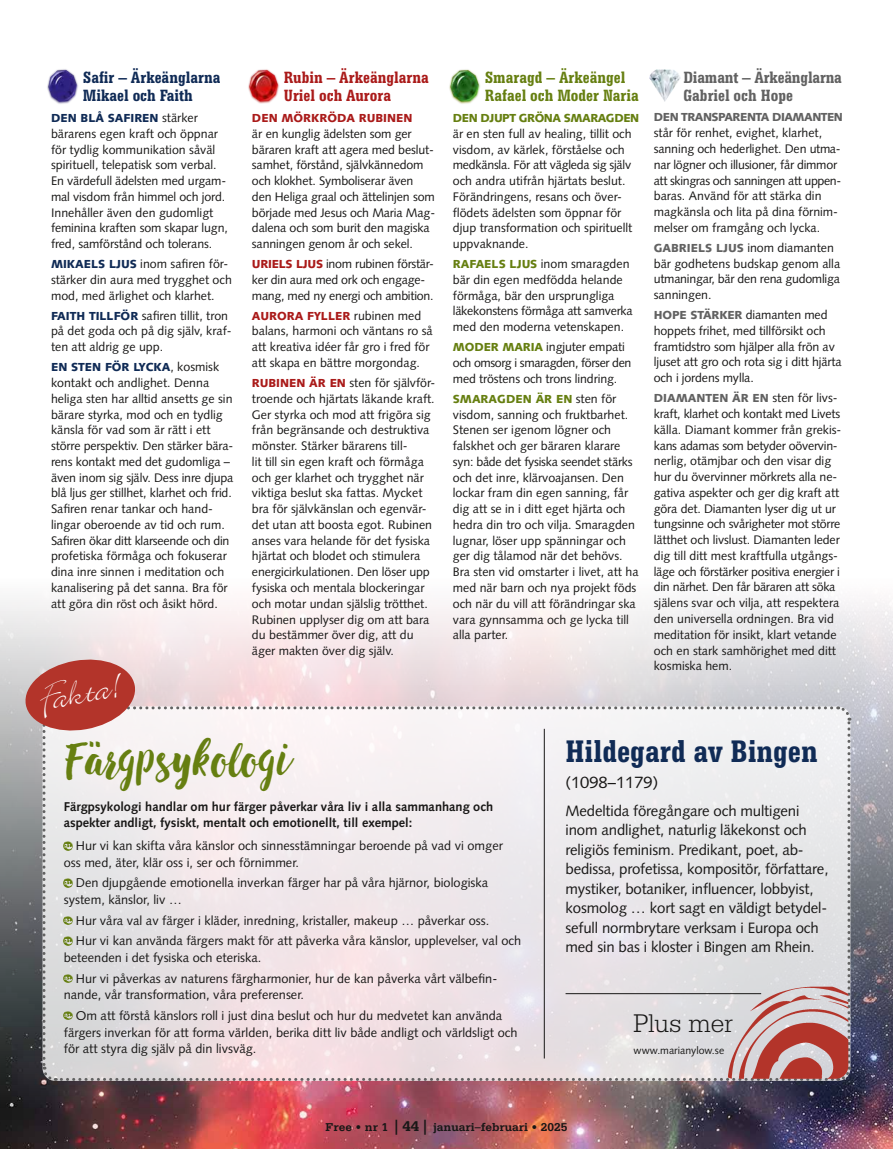
<style>
.page{position:relative;width:893px;height:1149px;background:#fff}
.page>*{position:absolute;margin:0;border:0;box-sizing:border-box;transform-origin:0 0}
.t1{font:45px "Sun Kissed";color:#667f11}
.t2{font:700 condensed 33px "Serifa BT";color:#102b56}
.t3{font:30px "Bickley Script Com";color:#fff}
.t4{font:300 27px "Serifa Std";color:#181716}
.t5{font:700 condensed 17.25px/18px "Serifa BT";color:#667f11}
.t6{font:700 condensed 17.25px/18px "Serifa BT";letter-spacing:-.01em;color:#626262}
.t7{font:700 condensed 17.25px/18px "Serifa BT";color:#102b56}
.t8{font:700 condensed 17.25px/18px "Serifa BT";color:#aa1b1a}
.t9{font:16.5px "Syntax LT Std";color:#181716}
.t10{font:15px/19.5px "Syntax LT Std";letter-spacing:-.01em;color:#181716}
.t11{font:12.75px/16.5px "Syntax LT Std";color:#181716}
.t12{font:700 12.75px/16.5px "Syntax LT Std";color:#181716}
.t13{font:12.3px/15.8px "Syntax LT Std";color:#181716}
.t14{font:12.3px/15.8px "Syntax LT Std";letter-spacing:-.02em;color:#181716}
.t15{font:700 12px "Serifa Std";color:#181716}
.t16{font:900 11.7px "Syntax LT Std";color:#102b56}
.t17{font:900 11.7px "Syntax LT Std";color:#aa1b1a}
.t18{font:900 11.7px "Syntax LT Std";color:#626262}
.t19{font:900 11.7px "Syntax LT Std";letter-spacing:-.04em;color:#626262}
.t20{font:900 11.7px "Syntax LT Std";letter-spacing:-.04em;color:#667f11}
.t21{font:900 11.7px "Syntax LT Std";color:#667f11}
.t22{font:10.5px "Syntax LT Std";color:#181716}
.s1{font-weight:400;font-size:12.3px;color:#181716}
.s2{font-weight:900;font-size:11.7px;color:#102b56}
.s3{font-weight:900;font-size:11.7px;color:#aa1b1a}
.s4{font-weight:900;font-size:11.7px;color:#667f11}
.s5{font-weight:900;font-size:11.7px;color:#626262}
.s6{font-size:15px}
</style>
<div class="page">
<img style="left:0;top:599px;width:893px;height:549px">
<img style="left:449px;top:69px;width:31px;height:35px">
<img style="left:649px;top:69px;width:31px;height:32px">
<img style="left:47px;top:69px;width:31px;height:35px">
<img style="left:248px;top:69px;width:32px;height:35px">
<svg style="left:23px;top:655px;width:829px;height:427px"></svg>
<hr style="left:544px;top:728px;width:1px;height:330px;background:#181716">
<img style="left:721px;top:981px;width:127px;height:97px">
<h3 class="t7" style="left:83px;top:68px;width:139px">Safir – Ärkeänglarna<br>Mikael och Faith</h3>
<p class="t16" style="left:51px;top:111px;width:148px">DEN BLÅ SAFIREN <span class="s1">stärker</span></p>
<p class="t13" style="left:51px;top:126px;width:178px">bärarens egen kraft och öppnar för tydlig kommunikation såväl spirituell, telepatisk som verbal.<br>En värdefull ädelsten med urgam&shy;mal visdom från himmel och jord.<br>Innehåller även den gudomligt feminina kraften som skapar lugn, fred, samförstånd och tolerans.</p>
<p class="t13" style="left:51px;top:256px;width:182px"><span class="s2">MIKAELS LJUS</span> inom safiren för&shy;stärker din aura med trygghet och mod, med ärlighet och klarhet.</p>
<p class="t13" style="left:51px;top:307px;width:182px"><span class="s2">FAITH TILLFÖR</span> safiren tillit, tron på det goda och på dig själv, kraf&shy;ten att aldrig ge upp.</p>
<p class="t16" style="left:51px;top:360px;width:170px">EN STEN FÖR LYCKA<span class="s1">, kosmisk</span></p>
<p class="t13" style="left:51px;top:375px;width:184px">kontakt och andlighet. Denna heliga sten har alltid ansetts ge sin bärare styrka, mod och en tydlig känsla för vad som är rätt i ett större perspektiv. Den stärker bära&shy;rens kontakt med det gudomliga – även inom sig själv. Dess inre djupa blå ljus ger stillhet, klarhet och frid.<br>Safiren renar tankar och hand&shy;lingar oberoende av tid och rum.<br>Safiren ökar ditt klarseende och din profetiska förmåga och fokuserar dina inre sinnen i meditation och kanalisering på det sanna. Bra för att göra din röst och åsikt hörd.</p>
<h3 class="t3" style="left:36px;top:678px;width:82px;rotate:-10deg">Fakta!</h3>
<h3 class="t8" style="left:284px;top:68px;width:146px">Rubin – Ärkeänglarna<br>Uriel och Aurora</h3>
<p class="t17" style="left:252px;top:111px;width:162px">DEN MÖRKRÖDA RUBINEN</p>
<p class="t13" style="left:252px;top:126px;width:185px">är en kunglig ädelsten som ger bäraren kraft att agera med beslut&shy;samhet, förstånd, självkännedom och klokhet. Symboliserar även den Heliga graal och ättelinjen som började med Jesus och Maria Mag&shy;dalena och som burit den magiska sanningen genom år och sekel.</p>
<p class="t14" style="left:252px;top:256px;width:183px"><span class="s3">URIELS LJUS</span> inom rubinen förstär&shy;ker din aura med ork och engage&shy;mang, med ny energi och ambition.</p>
<p class="t17" style="left:252px;top:308px;width:171px">AURORA FYLLER <span class="s1">rubinen med</span></p>
<p class="t13" style="left:252px;top:323px;width:182px">balans, harmoni och väntans ro så att kreativa idéer får gro i fred för att skapa en bättre morgondag.</p>
<p class="t13" style="left:252px;top:375px;width:185px"><span class="s3">RUBINEN ÄR EN</span> sten för självför&shy;troende och hjärtats läkande kraft.<br>Ger styrka och mod att frigöra sig från begränsande och destruktiva mönster. Stärker bärarens til -<br>lit till sin egen kraft och förmåga och ger klarhet och trygghet när viktiga beslut ska fattas. Mycket bra för självkänslan och egenvär&shy;det utan att boosta egot. Rubinen anses vara helande för det fysiska hjärtat och blodet och stimulera energicirkulationen. Den löser upp fysiska och mentala blockeringar och motar undan själslig trötthet.<br>Rubinen upplyser dig om att bara du bestämmer över dig, att du äger makten över dig själv.</p>
<h3 class="t5" style="left:485px;top:68px;width:156px">Smaragd – Ärkeängel<br>Rafael och Moder Naria</h3>
<p class="t20" style="left:453px;top:111px;width:188px">DEN DJUPT GRÖNA SMARAGDEN</p>
<p class="t13" style="left:453px;top:126px;width:181px">är en sten full av healing, tillit och visdom, av kärlek, förståelse och medkänsla. För att vägleda sig själv och andra utifrån hjärtats beslut.<br>Förändringens, resans och över&shy;flödets ädelsten som öppnar för djup transformation och spirituellt uppvaknande.</p>
<p class="t13" style="left:453px;top:256px;width:181px"><span class="s4">RAFAELS LJUS</span> inom smaragden bär din egen medfödda helande förmåga, bär den ursprungliga läkekonstens förmåga att samverka med den moderna vetenskapen.</p>
<p class="t13" style="left:453px;top:339px;width:180px"><span class="s4">MODER MARIA</span> ingjuter empati och omsorg i smaragden, förser den med tröstens och trons lindring.</p>
<p class="t21" style="left:453px;top:391px;width:165px">SMARAGDEN ÄR EN <span class="s1">sten för</span></p>
<p class="t13" style="left:453px;top:406px;width:187px">visdom, sanning och fruktbarhet.<br>Stenen ser igenom lögner och falskhet och ger bäraren klarare syn: både det fysiska seendet stärks och det inre, klärvoajansen. Den lockar fram din egen sanning, får dig att se in i ditt eget hjärta och hedra din tro och vilja. Smaragden lugnar, löser upp spänningar och ger dig tålamod när det behövs.<br>Bra sten vid omstarter i livet, att ha med när barn och nya projekt föds och när du vill att förändringar ska vara gynnsamma och ge lycka till alla parter.</p>
<h3 class="t6" style="left:684px;top:68px;width:160px">Diamant – Ärkeänglarna<br>Gabriel och Hope</h3>
<p class="t19" style="left:654px;top:110px;width:191px">DEN TRANSPARENTA DIAMANTEN</p>
<p class="t13" style="left:654px;top:125px;width:189px">står för renhet, evighet, klarhet, sanning och hederlighet. Den utma&shy;nar lögner och illusioner, får dimmor att skingras och sanningen att uppen&shy;baras. Använd för att stärka din magkänsla och lita på dina förnim&shy;melser om framgång och lycka.</p>
<p class="t13" style="left:654px;top:240px;width:188px"><span class="s5">GABRIELS LJUS</span> inom diamanten bär godhetens budskap genom alla utmaningar, bär den rena gudomliga sanningen.</p>
<p class="t13" style="left:654px;top:307px;width:190px"><span class="s5">HOPE STÄRKER</span> diamanten med hoppets frihet, med tillförsikt och framtidstro som hjälper alla frön av ljuset att gro och rota sig i ditt hjärta och i jordens mylla.</p>
<p class="t18" style="left:654px;top:391px;width:185px">DIAMANTEN ÄR EN <span class="s1">sten för livs-</span></p>
<p class="t13" style="left:654px;top:406px;width:189px">kraft, klarhet och kontakt med Livets källa. Diamant kommer från grekis&shy;kans adamas som betyder oövervin&shy;nerlig, otämjbar och den visar dig hur du övervinner mörkrets alla ne&shy;gativa aspekter och ger dig kraft att göra det. Diamanten lyser dig ut ur tungsinne och svårigheter mot större lätthet och livslust. Diamanten leder dig till ditt mest kraftfulla utgångs&shy;läge och förstärker positiva energier i din närhet. Den får bäraren att söka själens svar och vilja, att respektera den universella ordningen. Bra vid meditation för insikt, klart vetande och en stark samhörighet med ditt kosmiska hem.</p>
<h1 class="t1" style="left:64px;top:731px;width:227px">Färgpsykologi</h1>
<p class="t12" style="left:64px;top:797px;width:431px">Färgpsykologi handlar om hur färger påverkar våra liv i alla sammanhang och aspekter andligt, fysiskt, mentalt och emotionellt, till exempel:</p>
<p class="t11" style="left:64px;top:837px;width:441px;text-indent:12px">Hur vi kan skifta våra känslor och sinnesstämningar beroende på vad vi omger oss med, äter, klär oss i, ser och förnimmer.</p>
<p class="t11" style="left:64px;top:874px;width:426px;text-indent:12px">Den djupgående emotionella inverkan färger har på våra hjärnor, biologiska system, känslor, liv …</p>
<p class="t11" style="left:76px;top:909px;width:447px;line-height:20.7px">Hur våra val av färger i kläder, inredning, kristaller, makeup … påverkar oss.<br>Hur vi kan använda färgers makt för att påverka våra känslor, upplevelser, val och</p>
<p class="t11" style="left:76px;top:946px;width:423px;line-height:20.7px;text-indent:-12px">beteenden i det fysiska och eteriska.<br>Hur vi påverkas av naturens färgharmonier, hur de kan påverka vårt välbefin-</p>
<p class="t11" style="left:76px;top:984px;width:428px;line-height:20.7px;text-indent:-12px">nande, vår transformation, våra preferenser.<br>Om att förstå känslors roll i just dina beslut och hur du medvetet kan använda</p>
<p class="t11" style="left:64px;top:1023px;width:455px">färgers inverkan för att forma världen, berika ditt liv både andligt och världsligt och för att styra dig själv på din livsväg.</p>
<h2 class="t2" style="left:566px;top:731px;width:254px">Hildegard av Bingen</h2>
<h3 class="t9" style="left:566px;top:772px;width:94px">(1098–1179)</h3>
<p class="t10" style="left:566px;top:800px;width:264px">Medeltida föregångare och multigeni inom andlighet, naturlig läkekonst och religiös feminism. Predikant, poet, ab&shy;bedissa, profetissa, kompositör, författare, mystiker, botaniker, influencer, lobbyist, kosmolog … kort sagt en väldigt betydel&shy;sefull normbrytare verksam i Europa och med sin bas i kloster i Bingen am Rhein.</p>
<h3 class="t4" style="left:634px;top:1007px;width:101px">Plus mer</h3>
<p class="t22" style="left:634px;top:1043px;width:92px">www.marianylow.se</p>
<p class="t15" style="left:326px;top:1119px;width:243px">Free • nr 1 <span class="s6">| 44 |</span> januari–februari • 2025</p>
</div>
